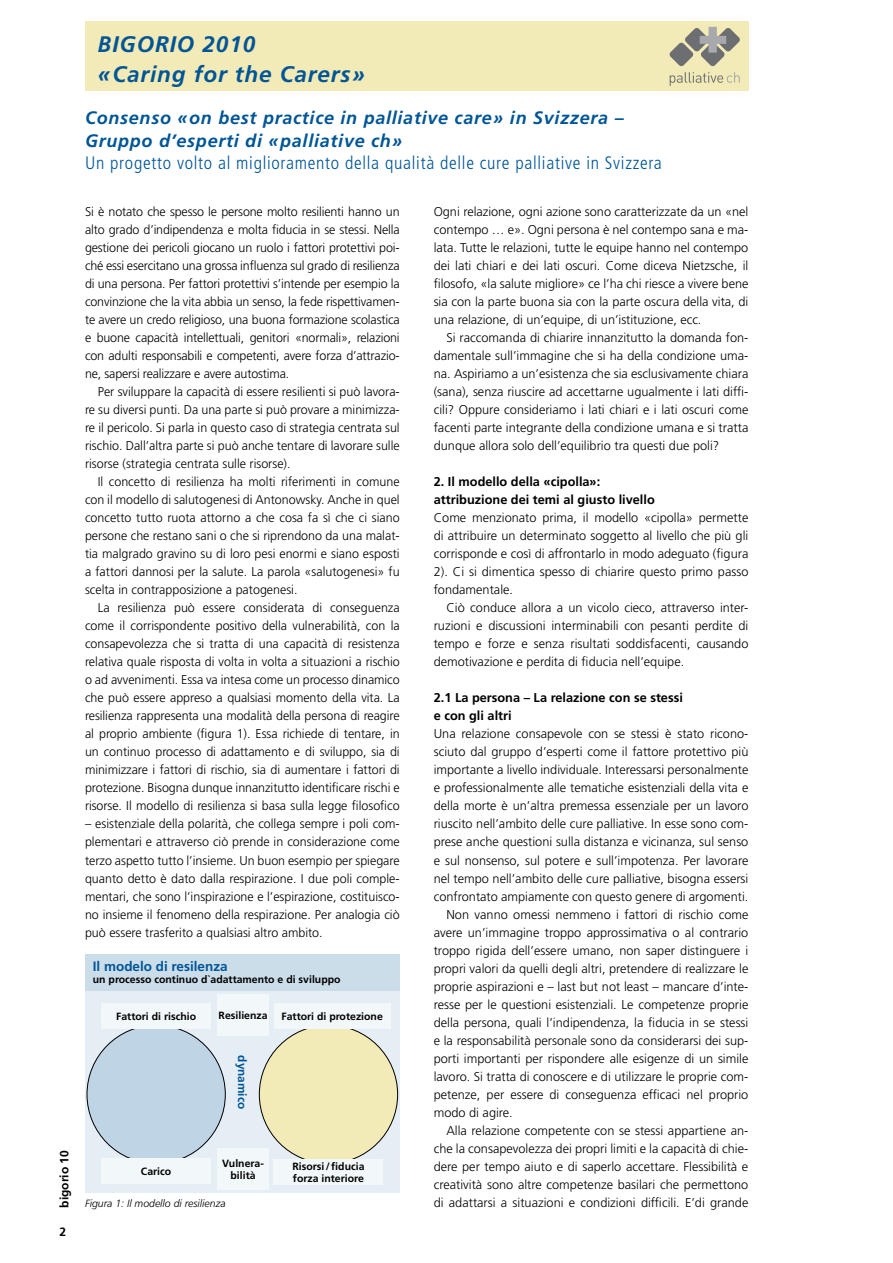
<style>
.page{position:relative;width:893px;height:1263px;background:#fff}
.page>*{position:absolute;margin:0;border:0;box-sizing:border-box;transform-origin:0 0}
.t1{font:italic 700 22.5px/30px "Frutiger";letter-spacing:.04em;color:#005596}
.t2{font:italic 700 18px/22.5px "Frutiger";letter-spacing:.04em;color:#005596}
.t3{font:300 condensed 18px "Frutiger";letter-spacing:.04em;color:#005596}
.t4{font:700 13.5px "Frutiger LT Std";color:#005596}
.t5{font:300 12.75px/18px "Frutiger LT Std";color:#000;text-align:justify}
.t6{font:700 12.75px/18px "Frutiger LT Std";color:#000}
.t7{font:700 12px "Frutiger LT Std";color:#000}
.t8{font:700 11.85px "Frutiger LT Std";color:#005596}
.t9{font:700 10.5px/11.9px "Frutiger LT Std";color:#000;text-align:center}
.t10{font:italic 300 10.5px "Frutiger";color:#000}
</style>
<div class="page">
<div style="left:85px;top:21px;width:663px;height:69px;background:#f3ebb7"></div>
<svg style="left:670px;top:72px;width:70px;height:14px"></svg>
<svg style="left:670px;top:27px;width:70px;height:39px"></svg>
<div style="left:85px;top:991px;width:315px;height:202px;background:#e6eef5"></div>
<div style="left:259px;top:1025px;width:139px;height:138px;background:#f3ebb7;border-radius:50%"></div>
<div style="left:87px;top:1025px;width:138px;height:138px;background:#bfd5e5;border-radius:50%"></div>
<div style="left:101px;top:1003px;width:110px;height:26px;background:#f2f7fa"></div>
<div style="left:101px;top:1158px;width:110px;height:26px;background:#f2f7fa"></div>
<div style="left:218px;top:995px;width:51px;height:41px;background:#f2f7fa"></div>
<div style="left:218px;top:1148px;width:51px;height:41px;background:#f2f7fa"></div>
<div style="left:274px;top:1003px;width:116px;height:26px;background:#f2f7fa"></div>
<div style="left:274px;top:1159px;width:109px;height:25px;background:#f2f7fa"></div>
<div style="left:85px;top:954px;width:314px;height:37px;background:#ccddea"></div>
<p class="t7" style="left:57px;top:1208px;width:59px;rotate:-90deg">bigorio 10</p>
<p class="t7" style="left:60px;top:1225px;width:8px">2</p>
<h1 class="t1" style="left:98px;top:30px;width:269px">BIGORIO 2010<br>«Caring for the Carers»</h1>
<h2 class="t2" style="left:85px;top:107px;width:540px">Consenso «on best practice in palliative care» in Svizzera –<br>Gruppo d’esperti di «palliative ch»</h2>
<h2 class="t3" style="left:85px;top:153px;width:578px">Un progetto volto al miglioramento della qualità delle cure palliative in Svizzera</h2>
<p class="t5" style="left:85px;top:203px;width:316px">Si è notato che spesso le persone molto resilienti hanno un alto grado d’indipendenza e molta fiducia in se stessi. Nella gestione dei pericoli giocano un ruolo i fattori protettivi poi&shy;ché essi esercitano una grossa influenza sul grado di resilienza di una persona. Per fattori protettivi s’intende per esempio la convinzione che la vita abbia un senso, la fede rispettivamen&shy;te avere un credo religioso, una buona formazione scolastica e buone capacità intellettuali, genitori «normali», relazioni con adulti responsabili e competenti, avere forza d’attrazio&shy;ne, sapersi realizzare e avere autostima.</p>
<p class="t5" style="left:85px;top:383px;width:316px;text-indent:13px">Per sviluppare la capacità di essere resilienti si può lavora&shy;re su diversi punti. Da una parte si può provare a minimizza&shy;re il pericolo. Si parla in questo caso di strategia centrata sul rischio. Dall’altra parte si può anche tentare di lavorare sulle risorse (strategia centrata sulle risorse).</p>
<p class="t5" style="left:85px;top:473px;width:316px;text-indent:13px">Il concetto di resilienza ha molti riferimenti in comune con il modello di salutogenesi di Antonowsky. Anche in quel concetto tutto ruota attorno a che cosa fa sì che ci siano persone che restano sani o che si riprendono da una malat&shy;tia malgrado gravino su di loro pesi enormi e siano esposti a fattori dannosi per la salute. La parola «salutogenesi» fu scelta in contrapposizione a patogenesi.</p>
<p class="t5" style="left:85px;top:599px;width:316px;text-indent:13px">La resilienza può essere considerata di conseguenza come il corrispondente positivo della vulnerabilità, con la consapevolezza che si tratta di una capacità di resistenza relativa quale risposta di volta in volta a situazioni a rischio o ad avvenimenti. Essa va intesa come un processo dinamico che può essere appreso a qualsiasi momento della vita. La resilienza rappresenta una modalità della persona di reagire al proprio ambiente (figura 1). Essa richiede di tentare, in un continuo processo di adattamento e di sviluppo, sia di minimizzare i fattori di rischio, sia di aumentare i fattori di protezione. Bisogna dunque innanzitutto identificare rischi e risorse. Il modello di resilienza si basa sulla legge filosofico</p>
<p class="t5" style="left:85px;top:815px;width:316px">– esistenziale della polarità, che collega sempre i poli com&shy;plementari e attraverso ciò prende in considerazione come terzo aspetto tutto l’insieme. Un buon esempio per spiegare quanto detto è dato dalla respirazione. I due poli comple&shy;mentari, che sono l’inspirazione e l’espirazione, costituisco&shy;no insieme il fenomeno della respirazione. Per analogia ciò può essere trasferito a qualsiasi altro ambito.</p>
<p class="t4" style="left:93px;top:959px;width:136px">Il modelo di resilenza</p>
<p class="t9" style="left:93px;top:973px;width:249px">un processo continuo d`adattamento e di sviluppo</p>
<p class="t9" style="left:116px;top:1010px;width:81px">Fattori di rischio</p>
<p class="t9" style="left:219px;top:1010px;width:51px">Resilienza</p>
<p class="t8" style="left:249px;top:1055px;width:55px;rotate:90deg">dynamico</p>
<p class="t9" style="left:281px;top:1010px;width:103px">Fattori di protezione</p>
<p class="t9" style="left:141px;top:1165px;width:32px">Carico</p>
<p class="t9" style="left:222px;top:1157px;width:43px">Vulnera&shy;bilità</p>
<p class="t10" style="left:85px;top:1198px;width:142px">Figura 1: Il modello di resilienza</p>
<p class="t9" style="left:292px;top:1160px;width:74px;text-align:left">Risorsi/fiducia forza interiore</p>
<p class="t5" style="left:434px;top:203px;width:316px">Ogni relazione, ogni azione sono caratterizzate da un «nel contempo … e». Ogni persona è nel contempo sana e ma&shy;lata. Tutte le relazioni, tutte le equipe hanno nel contempo dei lati chiari e dei lati oscuri. Come diceva Nietzsche, il filosofo, «la salute migliore» ce l’ha chi riesce a vivere bene sia con la parte buona sia con la parte oscura della vita, di una relazione, di un’equipe, di un’istituzione, ecc.</p>
<p class="t5" style="left:434px;top:329px;width:316px;text-indent:13px">Si raccomanda di chiarire innanzitutto la domanda fon&shy;damentale sull’immagine che si ha della condizione uma&shy;na. Aspiriamo a un’esistenza che sia esclusivamente chiara (sana), senza riuscire ad accettarne ugualmente i lati diffi&shy;cili? Oppure consideriamo i lati chiari e i lati oscuri come facenti parte integrante della condizione umana e si tratta dunque allora solo dell’equilibrio tra questi due poli?</p>
<p class="t6" style="left:434px;top:473px;width:223px">2. Il modello della «cipolla»: attribuzione dei temi al giusto livello</p>
<p class="t5" style="left:434px;top:509px;width:316px">Come menzionato prima, il modello «cipolla» permette di attribuire un determinato soggetto al livello che più gli corrisponde e così di affrontarlo in modo adeguato (figura 2). Ci si dimentica spesso di chiarire questo primo passo fondamentale.</p>
<p class="t5" style="left:434px;top:599px;width:316px;text-indent:13px">Ciò conduce allora a un vicolo cieco, attraverso inter&shy;ruzioni e discussioni interminabili con pesanti perdite di tempo e forze e senza risultati soddisfacenti, causando demotivazione e perdita di fiducia nell’equipe.</p>
<p class="t6" style="left:434px;top:689px;width:251px">2.1 La persona – La relazione con se stessi e con gli altri</p>
<p class="t5" style="left:434px;top:725px;width:316px">Una relazione consapevole con se stessi è stato ricono-</p>
<p class="t5" style="left:434px;top:743px;width:316px">sciuto dal gruppo d’esperti come il fattore protettivo più</p>
<p class="t5" style="left:434px;top:761px;width:316px">importante a livello individuale. Interessarsi personalmente</p>
<p class="t5" style="left:434px;top:779px;width:316px">e professionalmente alle tematiche esistenziali della vita e</p>
<p class="t5" style="left:434px;top:797px;width:316px">della morte è un’altra premessa essenziale per un lavoro</p>
<p class="t5" style="left:434px;top:815px;width:316px">riuscito nell’ambito delle cure palliative. In esse sono com-</p>
<p class="t5" style="left:434px;top:833px;width:316px">prese anche questioni sulla distanza e vicinanza, sul senso</p>
<p class="t5" style="left:434px;top:851px;width:316px">e sul nonsenso, sul potere e sull’impotenza. Per lavorare</p>
<p class="t5" style="left:434px;top:869px;width:316px">nel tempo nell’ambito delle cure palliative, bisogna essersi</p>
<p class="t5" style="left:434px;top:887px;width:316px">confrontato ampiamente con questo genere di argomenti.</p>
<p class="t5" style="left:446px;top:905px;width:303px">Non vanno omessi nemmeno i fattori di rischio come</p>
<p class="t5" style="left:434px;top:923px;width:316px">avere un’immagine troppo approssimativa o al contrario</p>
<p class="t5" style="left:434px;top:941px;width:316px">troppo rigida dell’essere umano, non saper distinguere i</p>
<p class="t5" style="left:434px;top:959px;width:316px">propri valori da quelli degli altri, pretendere di realizzare le</p>
<p class="t5" style="left:434px;top:977px;width:316px">proprie aspirazioni e – last but not least – mancare d’inte-</p>
<p class="t5" style="left:434px;top:995px;width:316px">resse per le questioni esistenziali. Le competenze proprie</p>
<p class="t5" style="left:434px;top:1013px;width:316px">della persona, quali l’indipendenza, la fiducia in se stessi</p>
<p class="t5" style="left:434px;top:1031px;width:316px">e la responsabilità personale sono da considerarsi dei sup-</p>
<p class="t5" style="left:434px;top:1049px;width:316px">porti importanti per rispondere alle esigenze di un simile</p>
<p class="t5" style="left:434px;top:1067px;width:316px">lavoro. Si tratta di conoscere e di utilizzare le proprie com-</p>
<p class="t5" style="left:434px;top:1085px;width:316px">petenze, per essere di conseguenza efficaci nel proprio</p>
<p class="t5" style="left:434px;top:1103px;width:81px">modo di agire.</p>
<p class="t5" style="left:446px;top:1121px;width:303px">Alla relazione competente con se stessi appartiene an-</p>
<p class="t5" style="left:434px;top:1139px;width:316px">che la consapevolezza dei propri limiti e la capacità di chie-</p>
<p class="t5" style="left:434px;top:1157px;width:316px">dere per tempo aiuto e di saperlo accettare. Flessibilità e</p>
<p class="t5" style="left:434px;top:1175px;width:316px">creatività sono altre competenze basilari che permettono</p>
<p class="t5" style="left:434px;top:1193px;width:316px">di adattarsi a situazioni e condizioni difficili. E’di grande</p>
</div>
